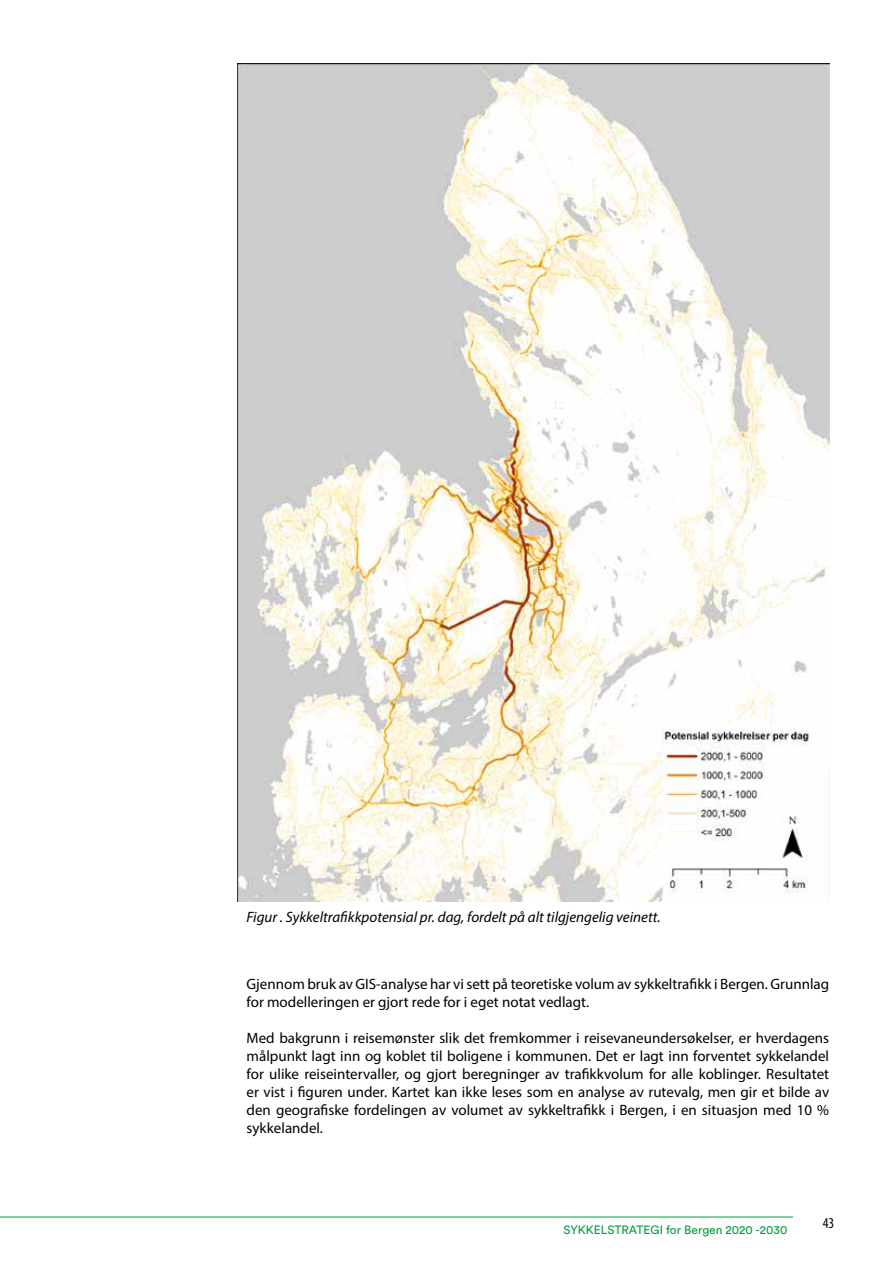
<style>
.page{position:relative;width:893px;height:1263px;background:#fff}
.page>*{position:absolute;margin:0;border:0;box-sizing:border-box;transform-origin:0 0}
.t1{font:15px/18px "Myriad Pro";color:#000}
.t2{font:italic 15px "Myriad Pro";color:#000}
.t3{font:condensed 15px "Myriad Pro";color:#000}
.t4{font:12px "Circular Std";color:#009d3d}
</style>
<div class="page">
<hr style="left:0;top:1216px;width:793px;height:1px;background:#009d3d">
<img style="left:237px;top:64px;width:592px;height:837px">
<p class="t2" style="left:247px;top:908px;width:415px">Figur . Sykkeltrafikkpotensial pr. dag, fordelt på alt tilgjengelig veinett.</p>
<p class="t1" style="left:247px;top:975px;width:584px">Gjennom bruk av GIS-analyse har vi sett på teoretiske volum av sykkeltrafikk i Bergen. Grunnlag for modelleringen er gjort rede for i eget notat vedlagt.</p>
<p class="t1" style="left:247px;top:1029px;width:584px;text-align:justify">Med bakgrunn i reisemønster slik det fremkommer i reisevaneundersøkelser, er hverdagens målpunkt lagt inn og koblet til boligene i kommunen. Det er lagt inn forventet sykkelandel for ulike reiseintervaller, og gjort beregninger av trafikkvolum for alle koblinger. Resultatet er vist i figuren under. Kartet kan ikke leses som en analyse av rutevalg, men gir et bilde av den geografiske fordelingen av volumet av sykkeltrafikk i Bergen, i en situasjon med 10 % sykkelandel.</p>
<p class="t4" style="left:563px;top:1223px;width:225px">SYKKELSTRATEGI for Bergen 2020 -2030</p>
<p class="t3" style="left:823px;top:1214px;width:13px">43</p>
</div>
